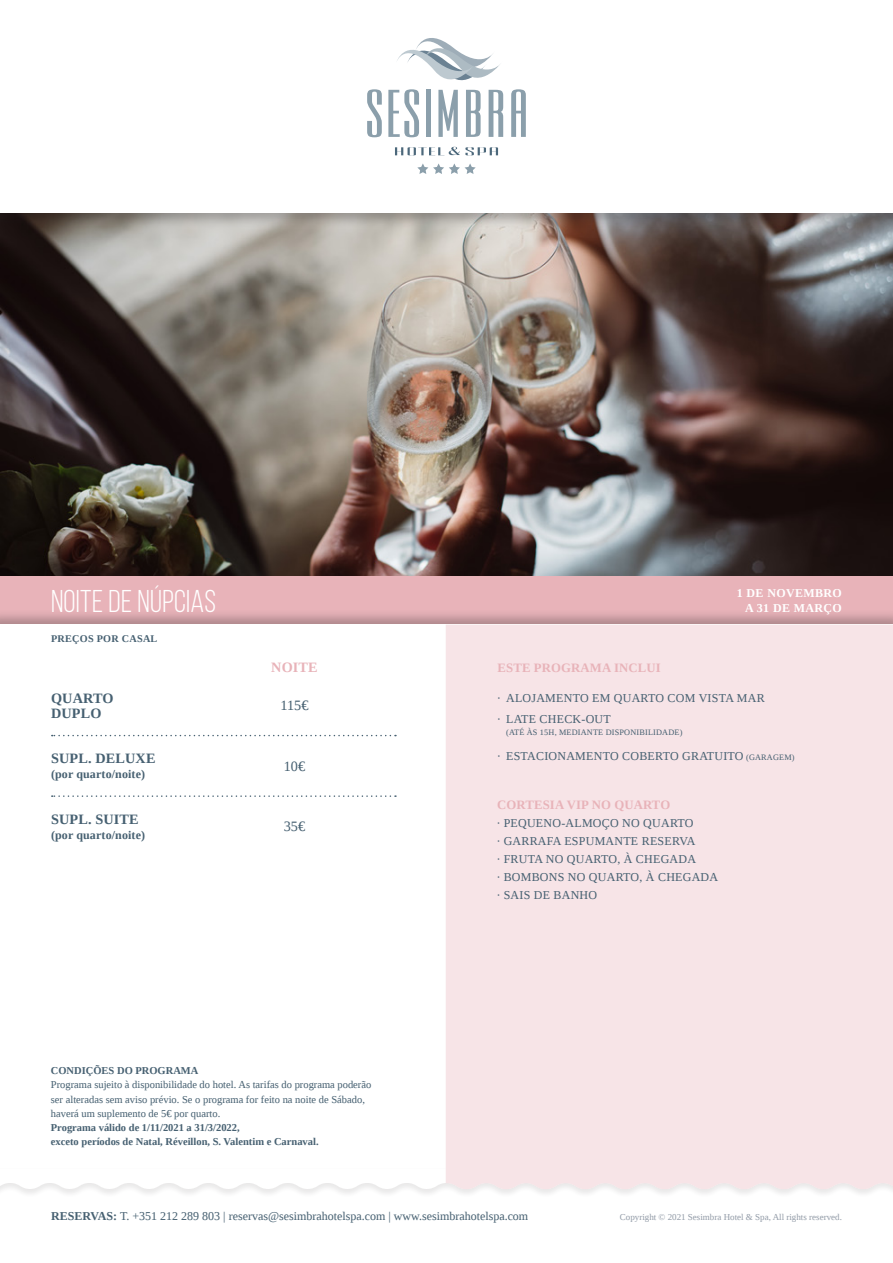
<style>
.page{position:relative;width:893px;height:1263px;background:#fff}
.page>*{position:absolute;margin:0;border:0;box-sizing:border-box;transform-origin:0 0}
.t1{font:31.5px "Bebas Neue";letter-spacing:.01em;color:#fff}
.t2{font:700 14.25px/15px "Liberation Serif";letter-spacing:.01em;color:#466071}
.t3{font:14.25px "Liberation Serif";color:#466071}
.t4{font:700 14.25px "Liberation Serif";letter-spacing:.01em;color:#e8b3b9}
.t5{font:700 12.75px "Liberation Serif";letter-spacing:.01em;color:#e8b3b9}
.t6{font:12px/18px "Liberation Serif";letter-spacing:.02em;color:#466071}
.t7{font:12px "Liberation Serif";color:#466071}
.t8{font:700 12px "Liberation Serif";letter-spacing:.01em;color:#466071}
.t9{font:700 12px "Liberation Serif";letter-spacing:.03em;color:#fff}
.t10{font:10.5px/14.2px "Liberation Serif";color:#466071}
.t11{font:700 10.5px/14.2px "Liberation Serif";color:#466071}
.t12{font:700 10.2px "Liberation Serif";letter-spacing:.025em;color:#466071}
.t13{font:9px "Liberation Serif";color:#939ca8}
.t14{font:8.25px "Liberation Serif";letter-spacing:.02em;color:#466071}
.s1{font-size:8.25px}
.s2{font-weight:700}
</style>
<div class="page">
<img style="left:0;top:229px;width:893px;height:347px">
<div style="left:0;top:576px;width:893px;height:49px;background:#e8b3b9"></div>
<div style="left:0;top:609px;width:893px;height:654px;background:#231f20;opacity:.3"></div>
<div style="left:0;top:625px;width:893px;height:638px;background:#fff"></div>
<div style="left:0;top:0;width:893px;height:229px;background:#231f20;opacity:.3"></div>
<div style="left:0;top:0;width:893px;height:213px;background:#fff"></div>
<svg style="left:395px;top:147px;width:103px;height:8px"></svg>
<svg style="left:511px;top:89px;width:15px;height:48px"></svg>
<svg style="left:388px;top:38px;width:115px;height:99px"></svg>
<svg style="left:367px;top:89px;width:15px;height:48px"></svg>
<svg style="left:417px;top:163px;width:59px;height:11px"></svg>
<div style="left:0;top:1168px;width:893px;height:30px;background:#231f20;opacity:.1"></div>
<svg style="left:0;top:1168px;width:446px;height:21px"></svg>
<div style="left:446px;top:625px;width:447px;height:564px;background:#f7e4e7"></div>
<svg style="left:52px;top:735px;width:344px;height:1px"></svg>
<svg style="left:52px;top:795px;width:344px;height:2px"></svg>
<h1 class="t1" style="left:51px;top:584px;width:167px">NOITE DE NÚPCIAS</h1>
<p class="t12" style="left:51px;top:631px;width:108px">PREÇOS POR CASAL</p>
<p class="t2" style="left:51px;top:690px;width:64px">QUARTO<br>DUPLO</p>
<p class="t2" style="left:51px;top:750px;width:106px">SUPL. DELUXE</p>
<p class="t8" style="left:51px;top:766px;width:96px">(por quarto/noite)</p>
<p class="t2" style="left:51px;top:811px;width:89px">SUPL. SUITE</p>
<p class="t8" style="left:51px;top:826px;width:96px">(por quarto/noite)</p>
<p class="t9" style="left:737px;top:585px;width:106px">1 DE NOVEMBRO</p>
<p class="t4" style="left:271px;top:657px;width:48px">NOITE</p>
<p class="t5" style="left:497px;top:659px;width:165px">ESTE PROGRAMA INCLUI</p>
<p class="t9" style="left:745px;top:600px;width:98px">A 31 DE MARÇO</p>
<p class="t3" style="left:281px;top:696px;width:29px">115€</p>
<p class="t6" style="left:498px;top:687px;width:269px;line-height:20.7px">· ALOJAMENTO EM QUARTO COM VISTA MAR · LATE CHECK-OUT</p>
<p class="t14" style="left:506px;top:726px;width:178px">(ATÉ ÀS 15H, MEDIANTE DISPONIBILIDADE)</p>
<p class="t6" style="left:498px;top:747px;width:299px">· ESTACIONAMENTO COBERTO GRATUITO <span class="s1">(GARAGEM)</span></p>
<p class="t5" style="left:497px;top:796px;width:175px">CORTESIA VIP NO QUARTO</p>
<p class="t6" style="left:497px;top:814px;width:223px">· PEQUENO-ALMOÇO NO QUARTO<br>· GARRAFA ESPUMANTE RESERVA<br>· FRUTA NO QUARTO, À CHEGADA<br>· BOMBONS NO QUARTO, À CHEGADA · SAIS DE BANHO</p>
<p class="t3" style="left:284px;top:757px;width:23px">10€</p>
<p class="t3" style="left:284px;top:817px;width:23px">35€</p>
<p class="t11" style="left:51px;top:1063px;width:149px">CONDIÇÕES DO PROGRAMA</p>
<p class="t10" style="left:51px;top:1078px;width:322px">Programa sujeito à disponibilidade do hotel. As tarifas do programa poderão ser alteradas sem aviso prévio. Se o programa for feito na noite de Sábado, haverá um suplemento de 5€ por quarto.</p>
<p class="t11" style="left:51px;top:1120px;width:269px">Programa válido de 1/11/2021 a 31/3/2022,<br>exceto períodos de Natal, Réveillon, S. Valentim e Carnaval.</p>
<p class="t7" style="left:51px;top:1208px;width:479px"><span class="s2">RESERVAS:</span> T. +351 212 289 803 | reservas@sesimbrahotelspa.com | www.sesimbrahotelspa.com</p>
<p class="t13" style="left:620px;top:1211px;width:224px">Copyright © 2021 Sesimbra Hotel &amp; Spa, All rights reserved.</p>
</div>
